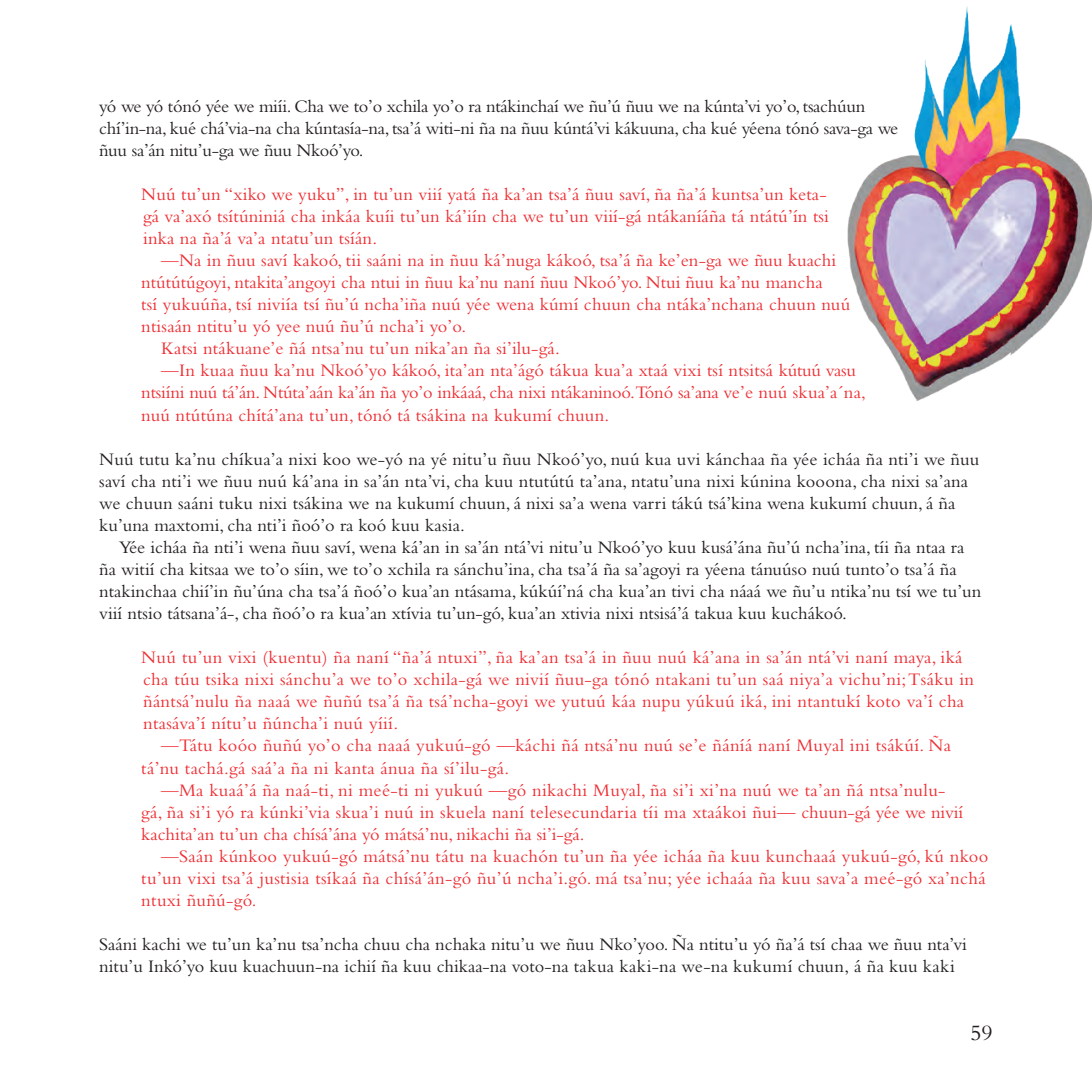
<style>
.page{position:relative;width:1092px;height:1092px;background:#fff}
.page>*{position:absolute;margin:0;border:0;box-sizing:border-box;transform-origin:0 0}
.t1{font:22.75px "Bembo Std";color:#231f20}
.Cuerpo_de_texto{font:18.38px/22.1px "Bembo Std";letter-spacing:.01em;color:#ee2e33}
.Cuerpo_de_texto-2{font:18.38px/22.1px "Bembo Std";color:#231f20}
.s1{font-size:17.5px}
</style>
<div class="page">
<img style="left:847px;top:7px;width:244px;height:394px">
<p class="Cuerpo_de_texto-2" style="left:99px;top:94px;width:800px">yó we yó tónó yée we miíi. Cha we to’o xchila yo’o ra ntákinchaí we ñu’ú ñuu we na kúnta’vi yo’o, tsachúun chí’in-na, kué chá’via-na cha kúntasía-na, tsa’á witi-ni ña na ñuu kúntá’vi kákuuna, cha kué yéena tónó sava-ga we ñuu sa’án nitu’u-ga we ñuu Nkoó’yo.</p>
<p class="Cuerpo_de_texto" style="left:141px;top:183px;width:689px">Nuú tu’un “xiko we yuku”, in tu’un viií yatá ña ka’an tsa’á ñuu saví, ña ña’á kuntsa’un keta&shy;gá va’axó tsítúniniá cha inkáa kuíi tu’un ká’iín cha we tu’un viií-gá ntákaníáña tá ntátú’ín tsi inka na ña’á va’a ntatu’un tsíán.</p>
<p class="Cuerpo_de_texto" style="left:141px;top:249px;width:710px;text-indent:20px"><span class="s1">—</span>Na in ñuu saví kakoó, tii saáni na in ñuu ká’nuga kákoó, tsa’á ña ke’en-ga we ñuu kuachi ntútútúgoyi, ntakita’angoyi cha ntui in ñuu ka’nu naní ñuu Nkoó’yo. Ntui ñuu ka’nu mancha<br>tsí yukuúña, tsí niviía tsí ñu’ú ncha’iña nuú yée wena kúmí chuun cha ntáka’nchana chuun nuú ntisaán ntitu’u yó yee nuú ñu’ú ncha’i yo’o.</p>
<p class="Cuerpo_de_texto" style="left:161px;top:337px;width:400px">Katsi ntákuane’e ñá ntsa’nu tu’un nika’an ña si’ilu-gá.</p>
<p class="Cuerpo_de_texto" style="left:141px;top:359px;width:726px;text-indent:20px"><span class="s1">—</span>In kuaa ñuu ka’nu Nkoó’yo kákoó, ita’an nta’ágó tákua kua’a xtaá vixi tsí ntsitsá kútuú vasu ntsiíni nuú tá’án. Ntúta’aán ka’án ña yo’o inkáaá, cha nixi ntákaninoó.Tónó sa’ana ve’e nuú skua’a´na, nuú ntútúna chítá’ana tu’un, tónó tá tsákina na kukumí chuun.</p>
<p class="Cuerpo_de_texto-2" style="left:99px;top:447px;width:881px">Nuú tutu ka’nu chíkua’a nixi koo we-yó na yé nitu’u ñuu Nkoó’yo, nuú kua uvi kánchaa ña yée icháa ña nti’i we ñuu saví cha nti’i we ñuu nuú ká’ana in sa’án nta’vi, cha kuu ntutútú ta’ana, ntatu’una nixi kúnina kooona, cha nixi sa’ana we chuun saáni tuku nixi tsákina we na kukumí chuun, á nixi sa’a wena varri tákú tsá’kina wena kukumí chuun, á ña ku’una maxtomi, cha nti’i ñoó’o ra koó kuu kasia.</p>
<p class="Cuerpo_de_texto-2" style="left:99px;top:535px;width:883px;text-indent:20px">Yée icháa ña nti’i wena ñuu saví, wena ká’an in sa’án ntá’vi nitu’u Nkoó’yo kuu kusá’ána ñu’ú ncha’ina, tíi ña ntaa ra ña witií cha kitsaa we to’o síin, we to’o xchila ra sánchu’ina, cha tsa’á ña sa’agoyi ra yéena tánuúso nuú tunto’o tsa’á ña ntakinchaa chií’in ñu’úna cha tsa’á ñoó’o kua’an ntásama, kúkúí’ná cha kua’an tivi cha náaá we ñu’u ntika’nu tsí we tu’un viií ntsio tátsana’á-, cha ñoó’o ra kua’an xtívia tu’un-gó, kua’an xtivia nixi ntsisá’á takua kuu kuchákoó.</p>
<p class="Cuerpo_de_texto" style="left:141px;top:646px;width:834px">Nuú tu’un vixi (kuentu) ña naní “ña’á ntuxi”, ña ka’an tsa’á in ñuu nuú ká’ana in sa’án ntá’vi naní maya, iká cha túu tsika nixi sánchu’a we to’o xchila-gá we nivií ñuu-ga tónó ntakani tu’un saá niya’a vichu’ni; Tsáku in ñántsá’nulu ña naaá we ñuñú tsa’á ña tsá’ncha-goyi we yutuú káa nupu yúkuú iká, ini ntantukí koto va’í cha ntasáva’í nítu’u ñúncha’i nuú yíií.</p>
<p class="Cuerpo_de_texto" style="left:141px;top:734px;width:811px;text-indent:20px"><span class="s1">—</span>Tátu koóo ñuñú yo’o cha naaá yukuú-gó —káchi ñá ntsá’nu nuú se’e ñáníá naní Muyal ini tsákúí. Ña tá’nu tachá.gá saá’a ña ni kanta ánua ña sí’ilu-gá.</p>
<p class="Cuerpo_de_texto" style="left:141px;top:778px;width:823px;text-indent:20px"><span class="s1">—</span>Ma kuaá’á ña naá-ti, ni meé-ti ni yukuú —gó nikachi Muyal, ña si’i xi’na nuú we ta’an ñá ntsa’nulu&shy;gá, ña si’i yó ra kúnki’via skua’i nuú in skuela naní telesecundaria tíi ma xtaákoi ñui— chuun-gá yée we nivií kachita’an tu’un cha chísá’ána yó mátsá’nu, nikachi ña si’i-gá.</p>
<p class="Cuerpo_de_texto" style="left:141px;top:844px;width:848px;text-indent:20px"><span class="s1">—</span>Saán kúnkoo yukuú-gó mátsá’nu tátu na kuachón tu’un ña yée icháa ña kuu kunchaaá yukuú-gó, kú nkoo tu’un vixi tsa’á justisia tsíkaá ña chísá’án-gó ñu’ú ncha’i.gó. má tsa’nu; yée ichaáa ña kuu sava’a meé-gó xa’nchá ntuxi ñuñú-gó.</p>
<p class="Cuerpo_de_texto-2" style="left:99px;top:932px;width:869px">Saáni kachi we tu’un ka’nu tsa’ncha chuu cha nchaka nitu’u we ñuu Nko’yoo. Ña ntitu’u yó ña’á tsí chaa we ñuu nta’vi nitu’u Inkó’yo kuu kuachuun-na ichií ña kuu chikaa-na voto-na takua kaki-na we-na kukumí chuun, á ña kuu kaki</p>
<p class="t1" style="left:970px;top:1019px;width:24px">59</p>
</div>
